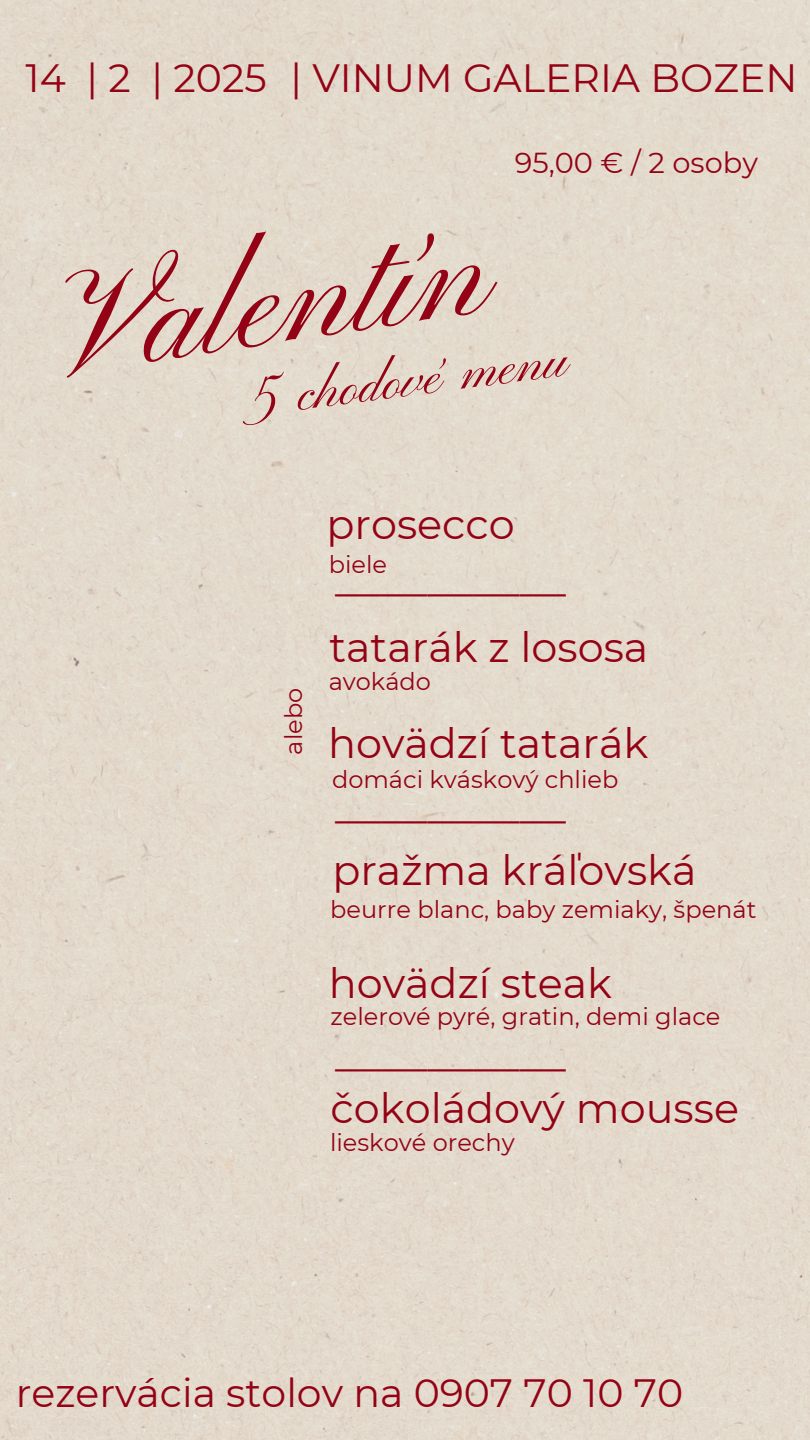
<style>
.page{position:relative;width:810px;height:1440px;background:#e3dacc}
.page>*{position:absolute;margin:0;border:0;box-sizing:border-box;transform-origin:0 0}
.t1{font:144px "Pinyon Script";color:#930215}
.t2{font:55px "Pinyon Script";color:#930215}
.t3{font:46.2px "Montserrat";color:#930215}
.t4{font:41.4px "Montserrat";color:#930215}
.t5{font:39.4px "Montserrat";color:#930215}
.t6{font:28.9px "Montserrat";color:#930215}
.t7{font:24.1px "Montserrat";color:#930215}
</style>
<div class="page">
<h4 class="t5" style="left:26px;top:54px;width:243px">14 | 2 | 2025</h4>
<h1 class="t5" style="left:290px;top:54px;width:509px">| VINUM GALERIA BOZEN</h1>
<h4 class="t6" style="left:515px;top:145px;width:245px">95,00 € / 2 osoby</h4>
<h3 class="t1" style="left:60px;top:252px;width:426px;rotate:-9deg">Valentín</h3>
<h4 class="t2" style="left:244px;top:368px;width:325px;rotate:-7deg">5 chodové menu</h4>
<p class="t7" style="left:279px;top:755px;width:68px;rotate:-90deg">alebo</p>
<h5 class="t4" style="left:326px;top:499px;width:190px">prosecco</h5>
<h2 class="t7" style="left:329px;top:549px;width:60px">biele</h2>
<h4 class="t3" style="left:335px;top:563px;width:232px">—————</h4>
<p class="t4" style="left:329px;top:622px;width:320px">tatarák z lososa</p>
<p class="t7" style="left:329px;top:667px;width:104px">avokádo</p>
<h4 class="t4" style="left:328px;top:718px;width:322px">hovädzí tatarák</h4>
<p class="t7" style="left:332px;top:765px;width:288px">domáci kváskový chlieb</p>
<h4 class="t3" style="left:335px;top:790px;width:232px">—————</h4>
<p class="t4" style="left:332px;top:845px;width:366px">pražma kráľovská</p>
<p class="t7" style="left:330px;top:895px;width:428px">beurre blanc, baby zemiaky, špenát</p>
<p class="t4" style="left:329px;top:958px;width:285px">hovädzí steak</p>
<p class="t7" style="left:331px;top:1002px;width:391px">zelerové pyré, gratin, demi glace</p>
<h4 class="t3" style="left:335px;top:1038px;width:232px">—————</h4>
<h4 class="t4" style="left:331px;top:1083px;width:410px">čokoládový mousse</h4>
<p class="t7" style="left:330px;top:1127px;width:186px">lieskové orechy</p>
<p class="t5" style="left:16px;top:1369px;width:669px">rezervácia stolov na 0907 70 10 70</p>
</div>
